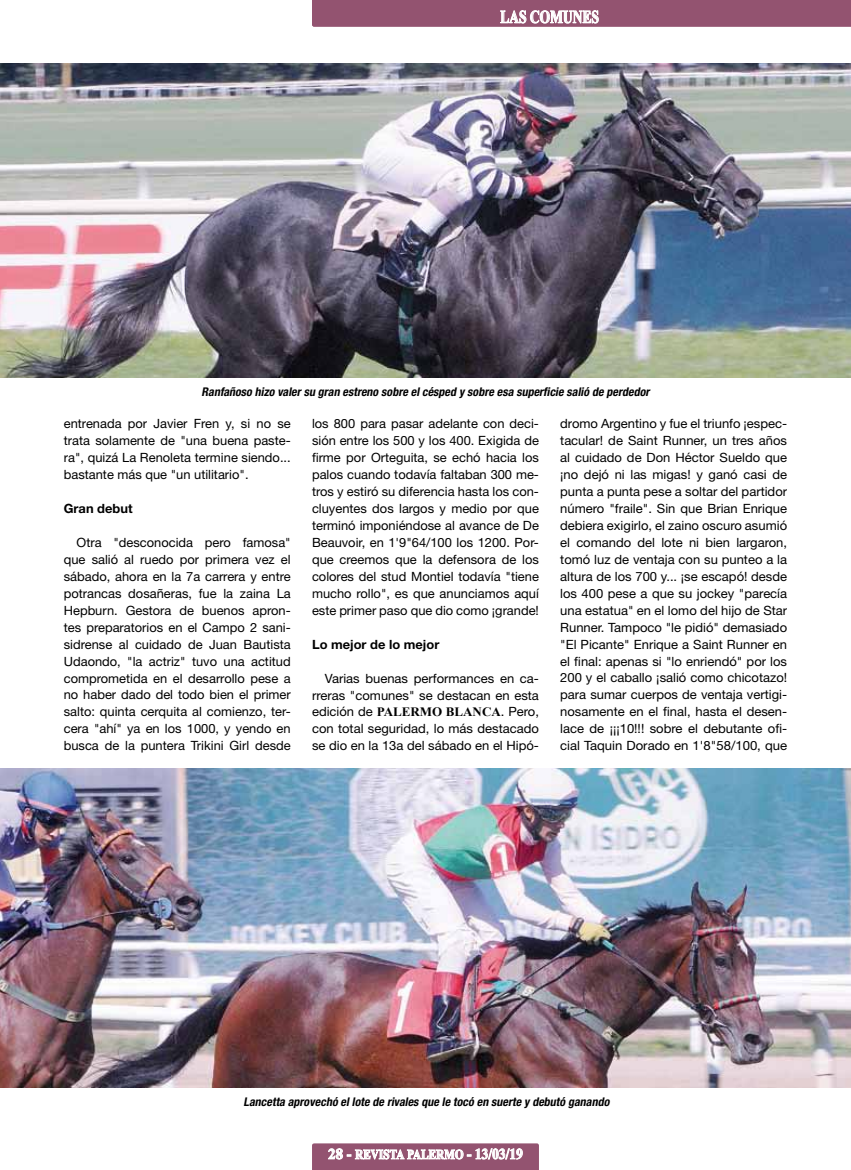
<style>
.page{position:relative;width:851px;height:1170px;background:#fff}
.page>*{position:absolute;margin:0;border:0;box-sizing:border-box;transform-origin:0 0}
.t1{font:700 18px "Times New Roman";color:#fff;scale:.75 1}
.t2{font:700 13.5px "Times New Roman";color:#fff;scale:.83 1}
.t3{font:12.75px/17px "Helvetica Neue LT Std";color:#000;text-align:justify}
.t4{font:700 12.75px "Helvetica Neue LT Std";color:#000}
.t5{font:italic 700 condensed 12px "Helvetica Neue LT Std";color:#000}
.s1{font-family:"Times New Roman";font-weight:700}
.s2{font-size:15px}
</style>
<div class="page">
<svg style="left:312px;top:1143px;width:227px;height:26px;background:#a6728a"></svg>
<svg style="left:312px;top:0;width:538px;height:27px;background:#985b76"></svg>
<img style="left:0;top:64px;width:850px;height:313px">
<img style="left:0;top:768px;width:850px;height:318px">
<h1 class="t1" style="left:500px;top:4px;width:133px">LAS COMUNES</h1>
<p class="t5" style="left:201px;top:384px;width:452px">Ranfañoso hizo valersu gran estreno sobre elcésped y sobre esa superficie salió de perdedor</p>
<p class="t3" style="left:64px;top:415px;width:228px">entrenada por Javier Fren y, si no se trata solamente de "una buena paste&shy;ra", quizá La Renoleta termine siendo... bastante más que "un utilitario".</p>
<p class="t4" style="left:64px;top:500px;width:70px">Gran debut</p>
<p class="t3" style="left:64px;top:533px;width:228px;text-indent:13px">Otra "desconocida pero famosa" que salió al ruedo por primera vez el sábado, ahora en la 7a carrera y entre potrancas dosañeras, fue la zaina La Hepburn. Gestora de buenos apron&shy;tes preparatorios en el Campo 2 sani&shy;sidrense al cuidado de Juan Bautista Udaondo, "la actriz" tuvo una actitud comprometida en el desarrollo pese a no haber dado del todo bien el primer salto: quinta cerquita al comienzo, ter&shy;cera "ahí" ya en los 1000, y yendo en busca de la puntera Trikini Girl desde</p>
<p class="t3" style="left:312px;top:415px;width:228px">los 800 para pasar adelante con deci&shy;sión entre los 500 y los 400. Exigida de firme por Orteguita, se echó hacia los palos cuando todavía faltaban 300 me&shy;tros y estiró su diferencia hasta los con&shy;cluyentes dos largos y medio por que terminó imponiéndose al avance de De Beauvoir, en 1'9"64/100 los 1200. Por&shy;que creemos que la defensora de los colores del stud Montiel todavía "tiene mucho rollo", es que anunciamos aquí este primer paso que dio como ¡grande!</p>
<p class="t4" style="left:312px;top:636px;width:129px">Lo mejor de lo mejor</p>
<p class="t3" style="left:312px;top:669px;width:228px;text-indent:13px">Varias buenas performances en ca&shy;rreras "comunes" se destacan en esta edición de <span class="s1">PALERMO BLANCA</span>. Pero, con total seguridad, lo más destacado se dio en la 13a del sábado en el Hipó-</p>
<p class="t3" style="left:560px;top:415px;width:228px">dromo Argentino y fue el triunfo ¡espec&shy;tacular! de Saint Runner, un tres años al cuidado de Don Héctor Sueldo que ¡no dejó ni las migas! y ganó casi de punta a punta pese a soltar del partidor número "fraile". Sin que Brian Enrique debiera exigirlo, el zaino oscuro asumió el comando del lote ni bien largaron, tomó luz de ventaja con su punteo a la altura de los 700 y... ¡se escapó! desde los 400 pese a que su jockey "parecía una estatua" en el lomo del hijo de Star Runner. Tampoco "le pidió" demasiado "El Picante" Enrique a Saint Runner en el final: apenas si "lo enriendó" por los 200 y el caballo ¡salió como chicotazo! para sumar cuerpos de ventaja vertigi&shy;nosamente en el final, hasta el desen&shy;lace de ¡¡¡10!!! sobre el debutante ofi&shy;cial Taquin Dorado en 1'8"58/100, que</p>
<p class="t5" style="left:243px;top:1093px;width:370px">Lancetta aprovechó ellote de rivales que le tocó en suerte y debutó ganando</p>
<p class="t2" style="left:328px;top:1144px;width:236px"><span class="s2">28 -</span> REVISTA PALERMO <span class="s2">- 13/03/19</span></p>
</div>
